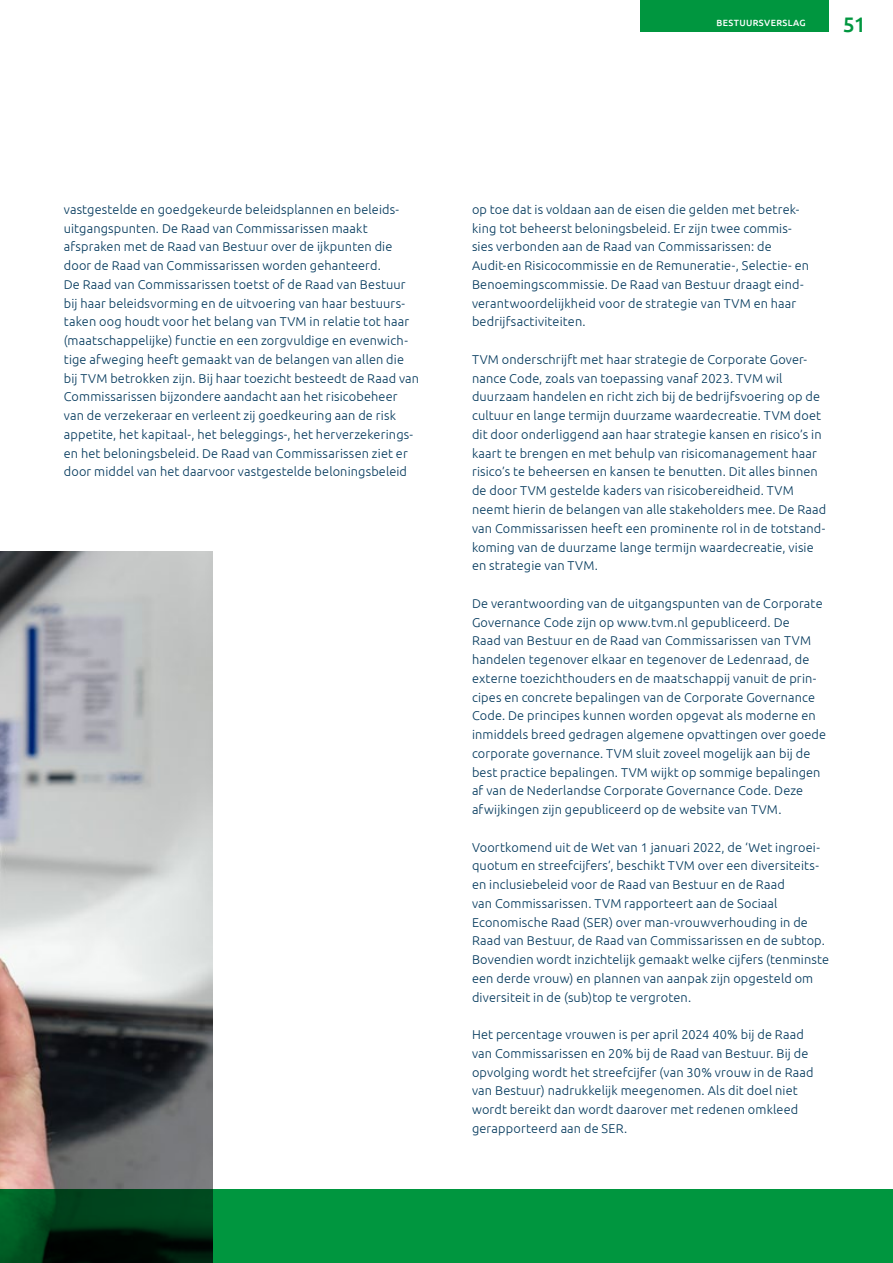
<style>
.page{position:relative;width:893px;height:1263px;background:#fff}
.page>*{position:absolute;margin:0;border:0;box-sizing:border-box;transform-origin:0 0}
.t1{font:500 21px "Ubuntu";color:#00963f}
.t2{font:300 12.75px/18.8px "Ubuntu";letter-spacing:.01em;color:#00375b}
.t3{font:500 9px "Ubuntu";letter-spacing:.04em;color:#fff}
</style>
<div class="page">
<img style="left:0;top:551px;width:213px;height:638px">
<div style="left:640px;top:0;width:189px;height:32px;background:#00963f"></div>
<svg style="left:0;top:1189px;width:893px;height:74px;background:#007e35"></svg>
<p class="t3" style="left:717px;top:17px;width:91px">BESTUURSVERSLAG</p>
<h1 class="t1" style="left:843px;top:11px;width:24px">51</h1>
<p class="t2" style="left:64px;top:200px;width:357px">vastgestelde en goedgekeurde beleidsplannen en beleids&shy;uitgangspunten. De Raad van Commissarissen maakt afspraken met de Raad van Bestuur over de ijkpunten die door de Raad van Commissarissen worden gehanteerd.<br>De Raad van Commissarissen toetst of de Raad van Bestuur bij haar beleidsvorming en de uitvoering van haar bestuurs&shy;taken oog houdt voor het belang van TVM in relatie tot haar (maatschappelijke) functie en een zorgvuldige en evenwich&shy;tige afweging heeft gemaakt van de belangen van allen die bij TVM betrokken zijn. Bij haar toezicht besteedt de Raad van Commissarissen bijzondere aandacht aan het risicobeheer van de verzekeraar en verleent zij goedkeuring aan de risk appetite, het kapitaal-, het beleggings-, het herverzekerings&shy;en het beloningsbeleid. De Raad van Commissarissen ziet er door middel van het daarvoor vastgestelde beloningsbeleid</p>
<p class="t2" style="left:472px;top:200px;width:339px">op toe dat is voldaan aan de eisen die gelden met betrek&shy;king tot beheerst beloningsbeleid. Er zijn twee commis&shy;sies verbonden aan de Raad van Commissarissen: de Audit-en Risicocommissie en de Remuneratie-, Selectie- en Benoemingscommissie. De Raad van Bestuur draagt eind&shy;verantwoordelijkheid voor de strategie van TVM en haar bedrijfsactiviteiten.</p>
<p class="t2" style="left:472px;top:350px;width:356px">TVM onderschrijft met haar strategie de Corporate Gover&shy;nance Code, zoals van toepassing vanaf 2023. TVM wil duurzaam handelen en richt zich bij de bedrijfsvoering op de cultuur en lange termijn duurzame waardecreatie. TVM doet dit door onderliggend aan haar strategie kansen en risico’s in kaart te brengen en met behulp van risicomanagement haar risico’s te beheersen en kansen te benutten. Dit alles binnen de door TVM gestelde kaders van risicobereidheid. TVM neemt hierin de belangen van alle stakeholders mee. De Raad van Commissarissen heeft een prominente rol in de totstand&shy;koming van de duurzame lange termijn waardecreatie, visie en strategie van TVM.</p>
<p class="t2" style="left:472px;top:593px;width:356px">De verantwoording van de uitgangspunten van de Corporate Governance Code zijn op www.tvm.nl gepubliceerd. De<br>Raad van Bestuur en de Raad van Commissarissen van TVM handelen tegenover elkaar en tegenover de Ledenraad, de externe toezichthouders en de maatschappij vanuit de prin&shy;cipes en concrete bepalingen van de Corporate Governance Code. De principes kunnen worden opgevat als moderne en inmiddels breed gedragen algemene opvattingen over goede corporate governance. TVM sluit zoveel mogelijk aan bij de best practice bepalingen. TVM wijkt op sommige bepalingen af van de Nederlandse Corporate Governance Code. Deze afwijkingen zijn gepubliceerd op de website van TVM.</p>
<p class="t2" style="left:472px;top:837px;width:359px">Voortkomend uit de Wet van 1 januari 2022, de ‘Wet ingroei&shy;quotum en streefcijfers’, beschikt TVM over een diversiteits&shy;en inclusiebeleid voor de Raad van Bestuur en de Raad<br>van Commissarissen. TVM rapporteert aan de Sociaal Economische Raad (SER) over man-vrouwverhouding in de Raad van Bestuur, de Raad van Commissarissen en de subtop.<br>Bovendien wordt inzichtelijk gemaakt welke cijfers (tenminste een derde vrouw) en plannen van aanpak zijn opgesteld om diversiteit in de (sub)top te vergroten.</p>
<p class="t2" style="left:472px;top:1025px;width:343px">Het percentage vrouwen is per april 2024 40% bij de Raad van Commissarissen en 20% bij de Raad van Bestuur. Bij de opvolging wordt het streefcijfer (van 30% vrouw in de Raad van Bestuur) nadrukkelijk meegenomen. Als dit doel niet wordt bereikt dan wordt daarover met redenen omkleed gerapporteerd aan de SER.</p>
</div>
